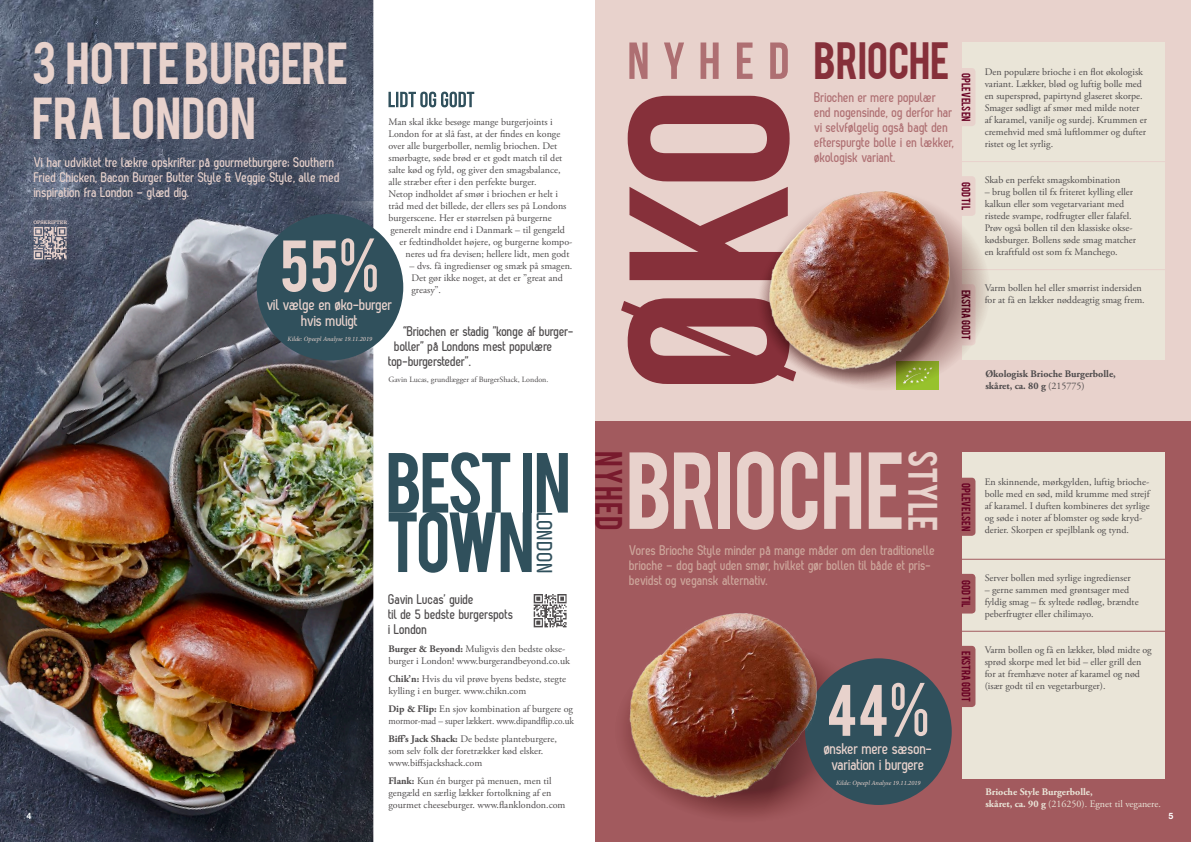
<style>
.page{position:relative;width:1191px;height:842px;background:#fff}
.page>*{position:absolute;margin:0;border:0;box-sizing:border-box;transform-origin:0 0}
.t1{font:700 226.1px "Bebas Neue";color:#86303a;scale:1.13 1}
.t2{font:85.8px "Bebas";letter-spacing:-.01em;color:#e8d2cc}
.t3{font:66.9px/59.4px "Bebas";letter-spacing:-.06em;color:#30505c}
.t4{font:57.1px "Bebas";color:#e8d2cc}
.t5{font:46.5px/55px "Bebas";letter-spacing:-.01em;color:#e8d2cc}
.t6{font:41.2px "Bebas";letter-spacing:-.005em;color:#86303a}
.t7{font:32.3px "Bebas";letter-spacing:-.02em;color:#e8d2cc}
.t8{font:30px "Bebas";letter-spacing:.045em;color:#781a2d;scale:.93 1}
.t9{font:700 22px "Zag";letter-spacing:.02em;color:#30505c}
.t10{font:700 16px/16px "Zag";letter-spacing:-.025em;color:#e8d2cc;text-align:center}
.t11{font:700 14px/15px "Zag";letter-spacing:-.015em;color:#e8d2cc}
.t12{font:700 14px/15px "Zag";letter-spacing:-.02em;color:#cda79c}
.t13{font:700 14px/15px "Zag";letter-spacing:-.02em;color:#4e4b4c}
.t14{font:700 14px/15px "Zag";letter-spacing:-.02em;color:#ae6f72}
.t15{font:10px/12px "Adobe Garamond Pro";color:#4e4b4c}
.t16{font:700 10px/12px "Adobe Garamond Pro";color:#eae5d8}
.t17{font:700 10px/12px "Adobe Garamond Pro";color:#4e4b4c}
.t18{font:9.6px "Bebas";color:#680023}
.t19{font:700 9px "Akzidenz Grotesk";color:#fff}
.t20{font:8px "Adobe Garamond Pro";color:#4e4b4c}
.t21{font:italic 6.5px "Minion Pro";letter-spacing:-.005em;color:#e8d2cc}
.t22{font:5.1px "Clarendon URW";color:#e8d2cc;scale:.95 1}
.s1{font-family:"Bebas Neue";font-weight:700;font-size:52px;color:#ae6f72}
.s2{font-weight:400}
.s3{font-weight:700}
</style>
<div class="page">
<div style="left:595px;top:0;width:596px;height:421px;background:#e8d2cc"></div>
<div style="left:595px;top:421px;width:596px;height:421px;background:#a25a5e"></div>
<img style="left:0;top:0;width:373px;height:7px">
<svg style="left:614px;top:637px;width:259px;height:185px"></svg>
<div style="left:805px;top:658px;width:146px;height:147px;background:#30505c;border-radius:50%"></div>
<img style="left:614px;top:613px;width:208px;height:195px">
<img style="left:0;top:7px;width:373px;height:835px">
<div style="left:257px;top:214px;width:146px;height:146px;background:#30505c;border-radius:50%"></div>
<img style="left:32px;top:225px;width:37px;height:36px">
<div style="left:962px;top:43px;width:202px;height:317px;background:#eae5d8"></div>
<div style="left:962px;top:452px;width:202px;height:326px;background:#eae5d8"></div>
<hr style="left:958px;top:161px;width:213px;height:1px;background:#e8d2cc">
<hr style="left:958px;top:559px;width:213px;height:1px;background:#a25a5e">
<hr style="left:956px;top:269px;width:213px;height:1px;background:#e8d2cc">
<hr style="left:959px;top:631px;width:212px;height:1px;background:#a25a5e">
<div style="left:958px;top:68px;width:17px;height:58px;background:#e8d2cc;border-radius:4px"></div>
<div style="left:958px;top:574px;width:17px;height:39px;background:#a25a5e;border-radius:4px"></div>
<div style="left:958px;top:646px;width:17px;height:61px;background:#a25a5e;border-radius:4px"></div>
<div style="left:958px;top:478px;width:17px;height:58px;background:#a25a5e;border-radius:4px"></div>
<div style="left:895px;top:361px;width:43px;height:29px;background:#97c22c"></div>
<img style="left:760px;top:176px;width:227px;height:213px">
<img style="left:533px;top:594px;width:34px;height:34px">
<svg style="left:388px;top:92px;width:86px;height:15px"></svg>
<h3 class="t5" style="left:32px;top:33px;width:318px">3 HOTTE BURGERE<br>FRA LONDON</h3>
<p class="t15" style="left:388px;top:116px;width:166px">Man skal ikke besøge mange burgerjoints i</p>
<p class="t15" style="left:388px;top:128px;width:173px">London for at slå fast, at der findes en konge</p>
<p class="t15" style="left:388px;top:140px;width:170px">over alle burgerboller, nemlig briochen. Det</p>
<p class="t15" style="left:388px;top:152px;width:175px">smørbagte, søde brød er et godt match til det</p>
<p class="t15" style="left:388px;top:164px;width:173px">salte kød og fyld, og giver den smagsbalance,</p>
<p class="t15" style="left:388px;top:176px;width:149px">alle stræber efter i den perfekte burger.</p>
<p class="t15" style="left:388px;top:188px;width:171px">Netop indholdet af smør i briochen er helt i</p>
<p class="t15" style="left:388px;top:200px;width:179px">tråd med det billede, der ellers ses på Londons</p>
<p class="t15" style="left:388px;top:212px;width:165px">burgerscene. Her er størrelsen på burgerne</p>
<p class="t15" style="left:390px;top:224px;width:176px">generelt mindre end i Danmark – til gengæld</p>
<p class="t15" style="left:399px;top:236px;width:174px">er fedtindholdet højere, og burgerne kompo-</p>
<p class="t15" style="left:405px;top:248px;width:165px">neres ud fra devisen; hellere lidt, men godt</p>
<p class="t15" style="left:409px;top:260px;width:164px">– dvs. få ingredienser og smæk på smagen.<br>Det gør ikke noget, at det er ”great and greasy”.</p>
<h3 class="t13" style="left:403px;top:324px;width:171px">“Briochen er stadig ”konge af burger-</h3>
<h3 class="t13" style="left:394px;top:339px;width:160px">boller” på Londons mest populære</h3>
<h3 class="t13" style="left:388px;top:354px;width:84px">top-burgersteder”.</h3>
<p class="t20" style="left:388px;top:375px;width:161px">Gavin Lucas, grundlægger af BurgerShack, London.</p>
<h3 class="t11" style="left:34px;top:155px;width:308px">Vi har udviklet tre lækre opskrifter på gourmetburgere; Southern<br>Fried Chicken, Bacon Burger Butter Style &amp; Veggie Style, alle med inspiration fra London – glæd dig.</h3>
<p class="t22" style="left:33px;top:219px;width:37px">OPSKRIFTER</p>
<h3 class="t4" style="left:280px;top:224px;width:101px">55%</h3>
<h3 class="t10" style="left:267px;top:296px;width:127px">vil vælge en øko-burger hvis muligt</h3>
<p class="t21" style="left:288px;top:334px;width:86px">Kilde: Opeepl Analyse 19.11.2019</p>
<h3 class="t6" style="left:627px;top:31px;width:324px"><span class="s1">N Y H E D</span> BRIOCHE</h3>
<h3 class="t14" style="left:814px;top:90px;width:141px">Briochen er mere populær end nogensinde, og derfor har vi selvfølgelig også bagt den efterspurgte bolle i en lækker, økologisk variant.</h3>
<h1 class="t1" style="left:585px;top:392px;width:271px;rotate:-90deg">ØKO</h1>
<p class="t18" style="left:973px;top:73px;width:50px;rotate:90deg">OPLEVELSEN</p>
<p class="t18" style="left:973px;top:182px;width:30px;rotate:90deg">GOD TIL</p>
<p class="t18" style="left:973px;top:290px;width:52px;rotate:90deg">EKSTRA GODT</p>
<p class="t15" style="left:984px;top:66px;width:164px">Den populære brioche i en flot økologisk variant. Lækker, blød og luftig bolle med en supersprød, papirtynd glaseret skorpe.<br>Smager sødligt af smør med milde noter af karamel, vanilje og surdej. Krummen er cremehvid med små luftlommer og dufter ristet og let syrlig.</p>
<p class="t15" style="left:984px;top:174px;width:137px">Skab en perfekt smagskombination</p>
<p class="t15" style="left:984px;top:186px;width:153px">– brug bollen til fx friteret kylling eller kalkun eller som vegetarvariant med ristede svampe, rodfrugter eller falafel.<br>Prøv også bollen til den klassiske okse&shy;kødsburger. Bollens søde smag matcher en kraftfuld ost som fx Manchego.</p>
<p class="t15" style="left:984px;top:282px;width:161px">Varm bollen hel eller smørrist indersiden for at få en lækker nøddeagtig smag frem.</p>
<p class="t17" style="left:985px;top:368px;width:132px">Økologisk Brioche Burgerbolle, skåret, ca. 80 g <span class="s2">(215775)</span></p>
<h2 class="t2" style="left:625px;top:428px;width:281px">BRIOCHE</h2>
<h3 class="t8" style="left:631px;top:451px;width:87px;rotate:90deg">NYHED</h3>
<h3 class="t7" style="left:946px;top:450px;width:82px;rotate:90deg">STYLE</h3>
<h3 class="t3" style="left:385px;top:449px;width:187px">BEST IN<br>TOWN</h3>
<p class="t15" style="left:984px;top:476px;width:166px">En skinnende, mørkgylden, luftig brioche&shy;bolle med en sød, mild krumme med strejf af karamel. I duften kombineres det syrlige og søde i noter af blomster og søde kryd&shy;derier. Skorpen er spejlblank og tynd.</p>
<p class="t15" style="left:984px;top:572px;width:147px">Server bollen med syrlige ingredienser</p>
<p class="t15" style="left:984px;top:584px;width:155px">– gerne sammen med grøntsager med fyldig smag – fx syltede rødløg, brændte peberfrugter eller chilimayo.</p>
<p class="t15" style="left:984px;top:644px;width:169px">Varm bollen og få en lækker, blød midte og sprød skorpe med let bid – eller grill den for at fremhæve noter af karamel og nød (især godt til en vegetarburger).</p>
<p class="t18" style="left:973px;top:482px;width:50px;rotate:90deg">OPLEVELSEN</p>
<h3 class="t9" style="left:556px;top:512px;width:63px;rotate:90deg">LONDON</h3>
<h3 class="t12" style="left:629px;top:542px;width:307px">Vores Brioche Style minder på mange måder om den traditionelle brioche – dog bagt uden smør, hvilket gør bollen til både et pris&shy;bevidst og vegansk alternativ.</h3>
<p class="t18" style="left:973px;top:579px;width:30px;rotate:90deg">GOD TIL</p>
<h3 class="t13" style="left:388px;top:592px;width:127px">Gavin Lucas’ guide<br>til de 5 bedste burgerspots i London</h3>
<p class="t15" style="left:388px;top:643px;width:183px"><span class="s3">Burger &amp; Beyond:</span> Muligvis den bedste okse&shy;burger i London! www.burgerandbeyond.co.uk</p>
<p class="t15" style="left:388px;top:673px;width:179px"><span class="s3">Chik’n:</span> Hvis du vil prøve byens bedste, stegte kylling i en burger. www.chikn.com</p>
<p class="t15" style="left:388px;top:703px;width:187px"><span class="s3">Dip &amp; Flip:</span> En sjov kombination af burgere og mormor-mad – super lækkert. www.dipandflip.co.uk</p>
<p class="t15" style="left:388px;top:733px;width:170px"><span class="s3">Biff’s Jack Shack:</span> De bedste planteburgere, som selv folk der foretrækker kød elsker. www.biffsjackshack.com</p>
<p class="t15" style="left:388px;top:775px;width:178px"><span class="s3">Flank:</span> Kun én burger på menuen, men til gengæld en særlig lækker fortolkning af en gourmet cheeseburger. www.flanklondon.com</p>
<p class="t18" style="left:973px;top:651px;width:52px;rotate:90deg">EKSTRA GODT</p>
<h3 class="t4" style="left:826px;top:669px;width:105px">44%</h3>
<h3 class="t10" style="left:824px;top:740px;width:108px">ønsker mere sæson&shy;variation i burgere</h3>
<p class="t21" style="left:836px;top:779px;width:86px">Kilde: Opeepl Analyse 19.11.2019</p>
<p class="t16" style="left:985px;top:786px;width:177px">Brioche Style Burgerbolle,<br>skåret, ca. 90 g <span class="s2">(216250). Egnet til veganere.</span></p>
<p class="t19" style="left:26px;top:810px;width:7px">4</p>
<p class="t19" style="left:1168px;top:810px;width:7px">5</p>
</div>
